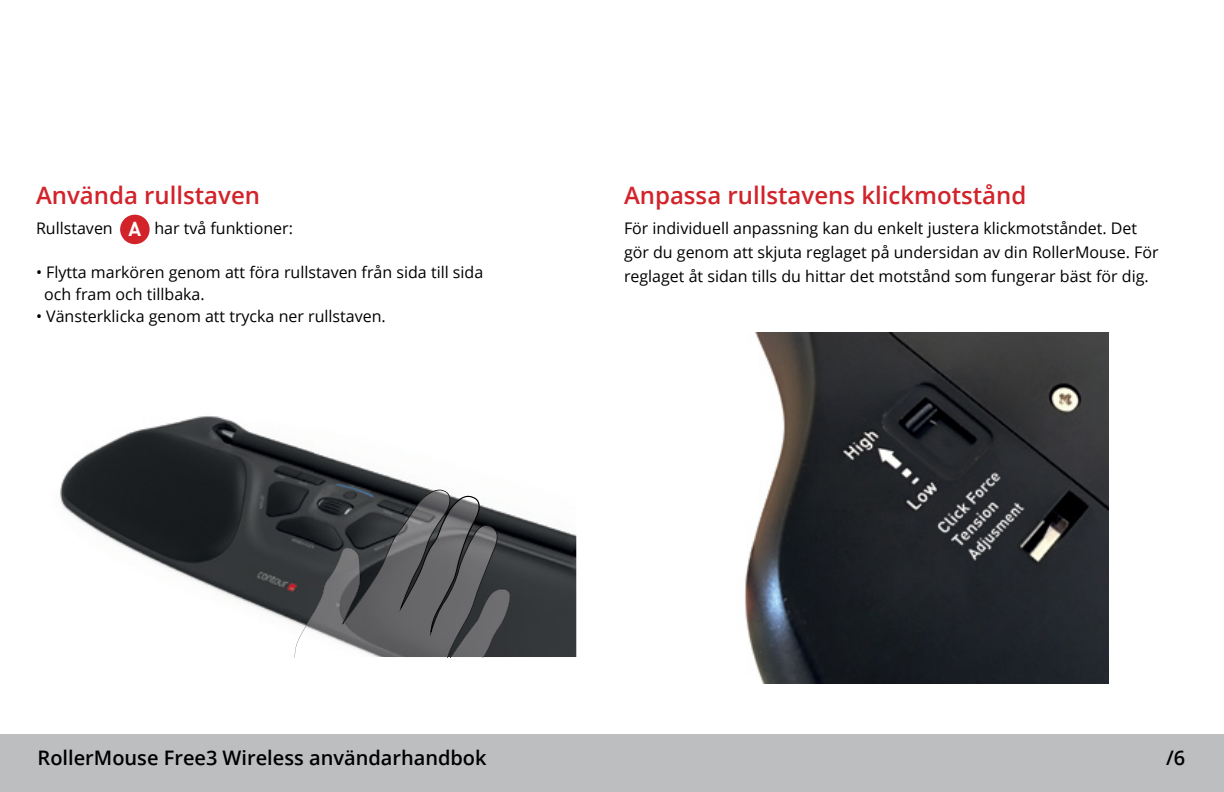
<style>
.page{position:relative;width:1224px;height:792px;background:#fff}
.page>*{position:absolute;margin:0;border:0;box-sizing:border-box;transform-origin:0 0}
.t1{font:600 24px "Open Sans";color:#d2232a}
.t2{font:600 20px "Open Sans";color:#000}
.t3{font:700 20px "DINOT";color:#fff}
.t4{font:16px/24px "Open Sans";color:#000}
</style>
<div class="page">
<div style="left:0;top:734px;width:1224px;height:58px;background:#bcbec0"></div>
<img style="left:60px;top:416px;width:516px;height:241px">
<svg style="left:276px;top:489px;width:235px;height:168px;background:#5c5d60"></svg>
<img style="left:744px;top:333px;width:364px;height:351px">
<div style="left:120px;top:215px;width:30px;height:29px;background:#d2232a;border-radius:50%"></div>
<h1 class="t1" style="left:36px;top:179px;width:226px">Använda rullstaven</h1>
<h1 class="t1" style="left:624px;top:179px;width:404px">Anpassa rullstavens klickmotstånd</h1>
<p class="t4" style="left:36px;top:216px;width:78px">Rullstaven</p>
<p class="t4" style="left:154px;top:216px;width:140px">har två funktioner:</p>
<p class="t4" style="left:44px;top:261px;width:441px;line-height:22px;text-indent:-8px">• Flytta markören genom att föra rullstaven från sida till sida och fram och tillbaka.</p>
<p class="t4" style="left:36px;top:304px;width:351px">• Vänsterklicka genom att trycka ner rullstaven.</p>
<p class="t4" style="left:624px;top:216px;width:536px">För individuell anpassning kan du enkelt justera klickmotståndet. Det gör du genom att skjuta reglaget på undersidan av din RollerMouse. För reglaget åt sidan tills du hittar det motstånd som fungerar bäst för dig.</p>
<p class="t3" style="left:128px;top:216px;width:14px">A</p>
<p class="t2" style="left:38px;top:744px;width:451px">RollerMouse Free3 Wireless användarhandbok</p>
<p class="t2" style="left:1166px;top:744px;width:21px">/6</p>
</div>
